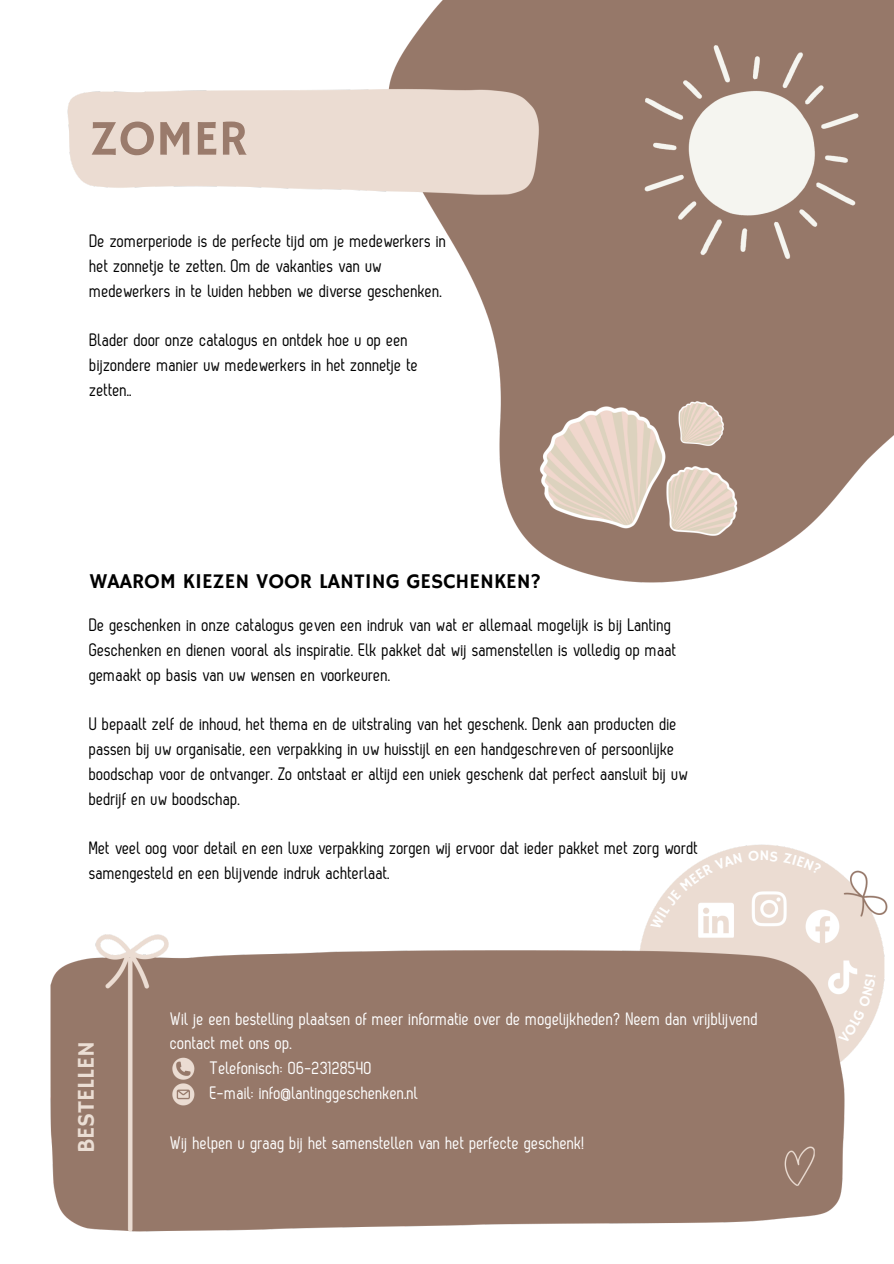
<style>
.page{position:relative;width:894px;height:1264px;background:#fff}
.page>*{position:absolute;margin:0;border:0;box-sizing:border-box;transform-origin:0 0}
.t1{font:50.1px "Hammersmith One";color:#9a7b6c}
.t2{font:24px "Hammersmith One";color:#ebded4}
.t3{font:21px "Hammersmith One";color:#000}
.t4{font:18px/24.8px "Zag";color:#000}
.t5{font:18px "Zag";color:#fff}
</style>
<div class="page">
<img style="left:67px;top:0;width:826px;height:583px">
<img style="left:50px;top:844px;width:838px;height:388px">
<svg style="left:650px;top:852px;width:92px;height:78px"></svg>
<svg style="left:748px;top:850px;width:29px;height:11px"></svg>
<svg style="left:783px;top:852px;width:38px;height:22px"></svg>
<svg style="left:837px;top:974px;width:38px;height:69px;background:#ede0d7"></svg>
<h1 class="t1" style="left:89px;top:109px;width:160px">ZOMER</h1>
<p class="t4" style="left:90px;top:230px;width:358px">De zomerperiode is de perfecte tijd om je medewerkers in het zonnetje te zetten. Om de vakanties van uw medewerkers in te luiden hebben we diverse geschenken.</p>
<p class="t4" style="left:90px;top:329px;width:330px">Blader door onze catalogus en ontdek hoe u op een bijzondere manier uw medewerkers in het zonnetje te zetten..</p>
<p class="t3" style="left:90px;top:568px;width:452px">WAAROM KIEZEN VOOR LANTING GESCHENKEN?</p>
<p class="t4" style="left:89px;top:613px;width:588px">De geschenken in onze catalogus geven een indruk van wat er allemaal mogelijk is bij Lanting<br>Geschenken en dienen vooral als inspiratie. Elk pakket dat wij samenstellen is volledig op maat gemaakt op basis van uw wensen en voorkeuren.</p>
<p class="t4" style="left:89px;top:712px;width:600px">U bepaalt zelf de inhoud, het thema en de uitstraling van het geschenk. Denk aan producten die passen bij uw organisatie, een verpakking in uw huisstijl en een handgeschreven of persoonlijke boodschap voor de ontvanger. Zo ontstaat er altijd een uniek geschenk dat perfect aansluit bij uw bedrijf en uw boodschap.</p>
<p class="t4" style="left:89px;top:836px;width:610px">Met veel oog voor detail en een luxe verpakking zorgen wij ervoor dat ieder pakket met zorg wordt samengesteld en een blijvende indruk achterlaat.</p>
<h2 class="t2" style="left:72px;top:1153px;width:114px;rotate:-90deg">BESTELLEN</h2>
<p class="t5" style="left:170px;top:1011px;width:589px">Wil je een bestelling plaatsen of meer informatie over de mogelijkheden? Neem dan vrijblijvend</p>
<p class="t5" style="left:170px;top:1036px;width:123px">contact met ons op.</p>
<p class="t5" style="left:210px;top:1061px;width:164px">Telefonisch: 06-23128540</p>
<p class="t5" style="left:210px;top:1085px;width:210px">E-mail: info@lantinggeschenken.nl</p>
<p class="t5" style="left:170px;top:1135px;width:416px">Wij helpen u graag bij het samenstellen van het perfecte geschenk!</p>
</div>
